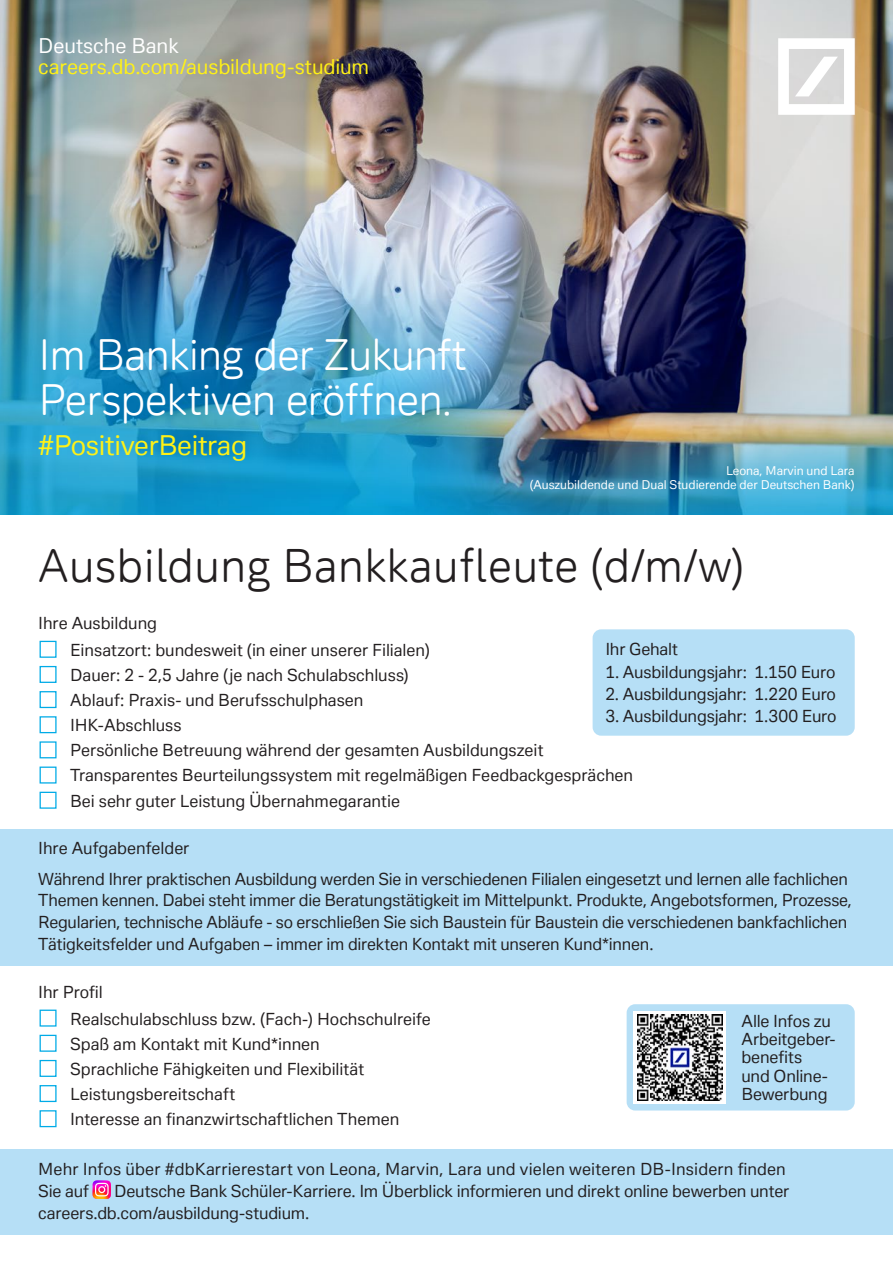
<style>
.page{position:relative;width:893px;height:1263px;background:#fff}
.page>*{position:absolute;margin:0;border:0;box-sizing:border-box;transform-origin:0 0}
.t1{font:45px "Deutsche Bank Display";color:#231f20}
.t2{font:42px/45px "Deutsche Bank Display";letter-spacing:-.03em;color:#fff}
.t3{font:27px "Deutsche Bank Text";letter-spacing:-.01em;color:#fff116}
.t4{font:20.25px "Deutsche Bank Text";letter-spacing:-.005em;color:#fff116}
.t5{font:20.25px "Deutsche Bank Text";color:#fff}
.t6{font:16.5px/25.2px "Deutsche Bank Text";letter-spacing:-.005em;color:#231f20}
.t7{font:12px/14.2px "Deutsche Bank Text";color:#fff;text-align:right}
</style>
<div class="page">
<div style="left:0;top:1149px;width:893px;height:85px;background:#b6dff6"></div>
<img style="left:0;top:0;width:893px;height:514px">
<svg style="left:778px;top:38px;width:77px;height:77px"></svg>
<div style="left:0;top:829px;width:893px;height:136px;background:#b6dff6"></div>
<div style="left:40px;top:641px;width:17px;height:17px;background:#fff;border:1px solid #00abe7"></div>
<div style="left:40px;top:666px;width:17px;height:17px;background:#fff;border:1px solid #00abe7"></div>
<div style="left:40px;top:691px;width:17px;height:17px;background:#fff;border:1px solid #00abe7"></div>
<div style="left:40px;top:716px;width:17px;height:17px;background:#fff;border:1px solid #00abe7"></div>
<div style="left:40px;top:741px;width:17px;height:17px;background:#fff;border:1px solid #00abe7"></div>
<div style="left:40px;top:766px;width:17px;height:17px;background:#fff;border:1px solid #00abe7"></div>
<div style="left:40px;top:792px;width:17px;height:17px;background:#fff;border:1px solid #00abe7"></div>
<div style="left:40px;top:1009px;width:17px;height:17px;background:#fff;border:1px solid #00abe7"></div>
<div style="left:40px;top:1035px;width:17px;height:17px;background:#fff;border:1px solid #00abe7"></div>
<div style="left:40px;top:1060px;width:17px;height:17px;background:#fff;border:1px solid #00abe7"></div>
<div style="left:40px;top:1085px;width:17px;height:17px;background:#fff;border:1px solid #00abe7"></div>
<div style="left:40px;top:1110px;width:17px;height:17px;background:#fff;border:1px solid #00abe7"></div>
<svg style="left:93px;top:1180px;width:18px;height:19px"></svg>
<div style="left:593px;top:629px;width:262px;height:107px;background:#b6dff6;border-radius:9px"></div>
<div style="left:627px;top:1004px;width:228px;height:106px;background:#b6dff6;border-radius:9px"></div>
<div style="left:634px;top:1011px;width:92px;height:93px;background:#fff"></div>
<img style="left:637px;top:1014px;width:86px;height:86px">
<p class="t5" style="left:38px;top:33px;width:142px">Deutsche Bank</p>
<p class="t4" style="left:38px;top:53px;width:332px">careers.db.com/ausbildung-studium</p>
<h2 class="t2" style="left:38px;top:332px;width:430px">Im Banking der Zukunft<br>Perspektiven eröffnen.</h2>
<h3 class="t3" style="left:38px;top:428px;width:210px">#PositiverBeitrag</h3>
<p class="t7" style="left:530px;top:463px;width:326px">Leona, Marvin und Lara<br>(Auszubildende und Dual Studierende der Deutschen Bank)</p>
<h1 class="t1" style="left:38px;top:538px;width:708px">Ausbildung Bankkaufleute (d/m/w)</h1>
<p class="t6" style="left:70px;top:609px;width:361px;line-height:26.8px;text-indent:-32px">Ihre Ausbildung<br>Einsatzort: bundesweit (in einer unserer Filialen)</p>
<p class="t6" style="left:70px;top:662px;width:564px">Dauer: 2 - 2,5 Jahre (je nach Schulabschluss)<br>Ablauf: Praxis- und Berufsschulphasen<br>IHK-Abschluss<br>Persönliche Betreuung während der gesamten Ausbildungszeit Transparentes Beurteilungssystem mit regelmäßigen Feedbackgesprächen Bei sehr guter Leistung Übernahmegarantie</p>
<p class="t6" style="left:38px;top:833px;width:811px;line-height:30.3px">Ihre Aufgabenfelder<br>Während Ihrer praktischen Ausbildung werden Sie in verschiedenen Filialen eingesetzt und lernen alle fachlichen</p>
<p class="t6" style="left:38px;top:889px;width:815px;line-height:21.8px">Themen kennen. Dabei steht immer die Beratungstätigkeit im Mittelpunkt. Produkte, Angebotsformen, Prozesse,<br>Regularien, technische Abläufe - so erschließen Sie sich Baustein für Baustein die verschiedenen bankfachlichen<br>Tätigkeitsfelder und Aufgaben – immer im direkten Kontakt mit unseren Kund*innen.</p>
<p class="t6" style="left:70px;top:978px;width:362px;line-height:26.8px;text-indent:-32px">Ihr Profil<br>Realschulabschluss bzw. (Fach-) Hochschulreife</p>
<p class="t6" style="left:70px;top:1031px;width:331px">Spaß am Kontakt mit Kund*innen Sprachliche Fähigkeiten und Flexibilität Leistungsbereitschaft<br>Interesse an finanzwirtschaftlichen Themen</p>
<p class="t6" style="left:38px;top:1158px;width:749px;line-height:21.8px">Mehr Infos über #dbKarrierestart von Leona, Marvin, Lara und vielen weiteren DB-Insidern finden<br>Sie auf</p>
<p class="t6" style="left:605px;top:636px;width:74px">Ihr Gehalt</p>
<p class="t6" style="left:605px;top:659px;width:232px">1. Ausbildungsjahr: 1.150 Euro</p>
<p class="t6" style="left:605px;top:681px;width:232px">2. Ausbildungsjahr: 1.220 Euro</p>
<p class="t6" style="left:605px;top:703px;width:233px">3. Ausbildungsjahr: 1.300 Euro</p>
<p class="t6" style="left:741px;top:1012px;width:96px;line-height:18px">Alle Infos zu<br>Arbeitgeber&shy;benefits<br>und Online-<br>Bewerbung</p>
<p class="t6" style="left:38px;top:1179px;width:752px;line-height:21.8px;text-indent:76px">Deutsche Bank Schüler-Karriere. Im Überblick informieren und direkt online bewerben unter careers.db.com/ausbildung-studium.</p>
</div>
